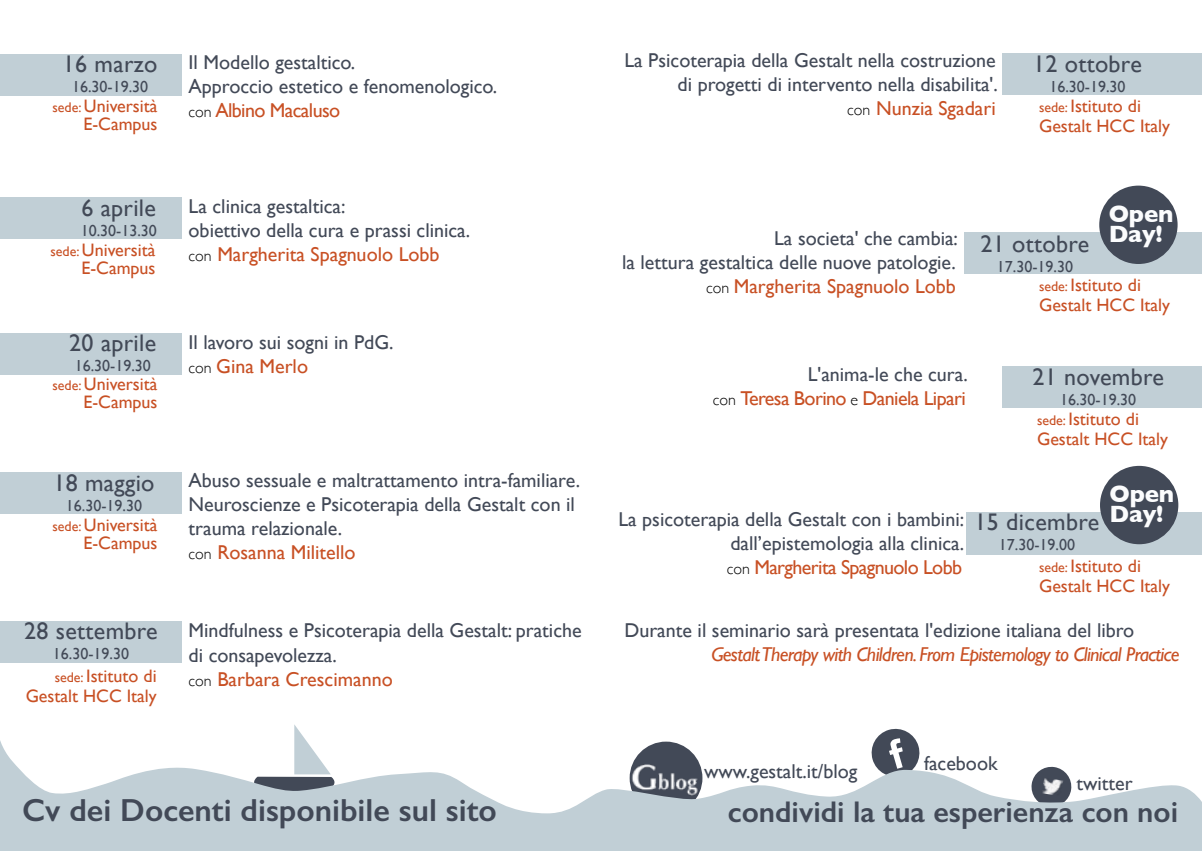
<style>
.page{position:relative;width:1202px;height:851px;background:#fff}
.page>*{position:absolute;margin:0;border:0;box-sizing:border-box;transform-origin:0 0}
.t1{font:600 32px "Gill Sans";color:#424957}
.t2{font:600 30px "Gill Sans";color:#424957}
.t3{font:24px "Gill Sans";letter-spacing:.015em;color:#424957}
.t4{font:700 24px/20px "Gill Sans";letter-spacing:-.01em;color:#fbfcfd}
.t5{font:20px/24px "Gill Sans";color:#424957}
.t6{font:italic 20px "Gill Sans";letter-spacing:-.03em;color:#c85024}
.t7{font:20px/24px "Gill Sans";letter-spacing:-.03em;color:#c85024;text-align:right}
.t8{font:18px/20px "Gill Sans";color:#c85024;text-align:right}
.t9{font:16px "Gill Sans";color:#424957}
.s1{font-size:14px}
.s2{font-weight:300;font-size:16px;color:#010000}
.s3{color:#c85024}
.s4{color:#424957}
</style>
<div class="page">
<div style="left:964px;top:232px;width:238px;height:42px;background:#c1cfd6"></div>
<div style="left:966px;top:512px;width:236px;height:42px;background:#c1cfd6"></div>
<div style="left:1099px;top:185px;width:78px;height:79px;background:#424957;border-radius:50%"></div>
<div style="left:1100px;top:466px;width:78px;height:78px;background:#424957;border-radius:50%"></div>
<svg style="left:0;top:724px;width:1202px;height:126px;fill:#c1cfd6"></svg>
<div style="left:0;top:54px;width:181px;height:41px;background:#c1cfd6"></div>
<div style="left:0;top:197px;width:181px;height:42px;background:#c1cfd6"></div>
<div style="left:0;top:333px;width:181px;height:41px;background:#c1cfd6"></div>
<div style="left:0;top:472px;width:181px;height:42px;background:#c1cfd6"></div>
<div style="left:0;top:621px;width:181px;height:42px;background:#c1cfd6"></div>
<svg style="left:869px;top:726px;width:53px;height:53px"></svg>
<img style="left:1042px;top:777px;width:21px;height:18px">
<img style="left:624px;top:746px;width:86px;height:71px">
<div style="left:1002px;top:53px;width:200px;height:41px;background:#c1cfd6"></div>
<div style="left:1002px;top:366px;width:200px;height:41px;background:#c1cfd6"></div>
<p class="t3" style="left:63px;top:50px;width:96px">16 marzo</p>
<p class="t9" style="left:72px;top:78px;width:78px">16.30-19.30</p>
<p class="t8" style="left:52px;top:96px;width:107px;line-height:18px"><span class="s1">sede:</span> Università<br>E-Campus</p>
<p class="t3" style="left:81px;top:194px;width:76px">6 aprile</p>
<p class="t9" style="left:81px;top:221px;width:78px">10.30-13.30</p>
<p class="t8" style="left:50px;top:240px;width:107px;line-height:18px"><span class="s1">sede:</span> Università<br>E-Campus</p>
<p class="t3" style="left:69px;top:329px;width:88px">20 aprile</p>
<p class="t9" style="left:75px;top:356px;width:78px">16.30-19.30</p>
<p class="t8" style="left:52px;top:374px;width:107px;line-height:18px"><span class="s1">sede:</span> Università<br>E-Campus</p>
<p class="t3" style="left:53px;top:469px;width:103px">18 maggio</p>
<p class="t9" style="left:66px;top:496px;width:78px">16.30-19.30</p>
<p class="t8" style="left:52px;top:515px;width:107px;line-height:18px"><span class="s1">sede:</span> Università<br>E-Campus</p>
<p class="t3" style="left:24px;top:616px;width:135px">28 settembre</p>
<p class="t9" style="left:53px;top:643px;width:78px">16.30-19.30</p>
<p class="t8" style="left:26px;top:666px;width:132px"><span class="s1">sede:</span> Istituto di<br>Gestalt HCC Italy</p>
<p class="t5" style="left:189px;top:50px;width:310px">Il Modello gestaltico.<br>Approccio estetico e fenomenologico. <span class="s2">con</span> <span class="s3">Albino Macaluso</span></p>
<p class="t5" style="left:189px;top:194px;width:283px">La clinica gestaltica:<br>obiettivo della cura e prassi clinica. <span class="s2">con</span> <span class="s3">Margherita Spagnuolo Lobb</span></p>
<p class="t5" style="left:189px;top:330px;width:206px">Il lavoro sui sogni in PdG. <span class="s2">con</span> <span class="s3">Gina Merlo</span></p>
<p class="t5" style="left:189px;top:468px;width:393px">Abuso sessuale e maltrattamento intra-familiare.<br>Neuroscienze e Psicoterapia della Gestalt con il trauma relazionale.<br><span class="s2">con</span> <span class="s3">Rosanna Militello</span></p>
<p class="t5" style="left:189px;top:618px;width:395px">Mindfulness e Psicoterapia della Gestalt: pratiche di consapevolezza.<br><span class="s2">con</span> <span class="s3">Barbara Crescimanno</span></p>
<h1 class="t1" style="left:22px;top:790px;width:476px">Cv dei Docenti disponibile sul sito</h1>
<p class="t5" style="left:624px;top:48px;width:375px;text-align:right">La Psicoterapia della Gestalt nella costruzione di progetti di intervento nella disabilita'.<br><span class="s2">con</span> <span class="s3">Nunzia Sgadari</span></p>
<p class="t3" style="left:1033px;top:50px;width:110px">12 ottobre</p>
<p class="t9" style="left:1049px;top:77px;width:78px">16.30-19.30</p>
<p class="t8" style="left:1039px;top:95px;width:132px;text-align:left"><span class="s1">sede:</span> Istituto di<br>Gestalt HCC Italy</p>
<p class="t5" style="left:622px;top:226px;width:337px;text-align:right">La societa' che cambia:<br>la lettura gestaltica delle nuove patologie. <span class="s2">con</span> <span class="s3">Margherita Spagnuolo Lobb</span></p>
<p class="t3" style="left:980px;top:230px;width:110px">21 ottobre</p>
<p class="t9" style="left:997px;top:257px;width:78px">17.30-19.30</p>
<p class="t4" style="left:1109px;top:203px;width:66px">Open<br>Day!</p>
<p class="t8" style="left:1039px;top:274px;width:132px;text-align:left"><span class="s1">sede:</span> Istituto di<br>Gestalt HCC Italy</p>
<p class="t7" style="left:713px;top:362px;width:256px"><span class="s4">L'anima-le che cura.<br></span><span class="s2">con</span> Teresa Borino <span class="s2">e</span> Daniela Lipari</p>
<p class="t3" style="left:1032px;top:362px;width:133px">21 novembre</p>
<p class="t9" style="left:1060px;top:390px;width:78px">16.30-19.30</p>
<p class="t8" style="left:1037px;top:409px;width:132px;text-align:left"><span class="s1">sede:</span> Istituto di<br>Gestalt HCC Italy</p>
<p class="t5" style="left:727px;top:506px;width:239px;text-align:justify;text-indent:-108px">La psicoterapia della Gestalt con i bambini: dall’epistemologia alla clinica. <span class="s2">con</span> <span class="s3">Margherita Spagnuolo Lobb</span></p>
<p class="t3" style="left:975px;top:508px;width:126px">15 dicembre</p>
<p class="t9" style="left:999px;top:535px;width:78px">17.30-19.00</p>
<p class="t4" style="left:1109px;top:483px;width:66px">Open<br>Day!</p>
<p class="t8" style="left:1039px;top:555px;width:132px;text-align:left"><span class="s1">sede:</span> Istituto di<br>Gestalt HCC Italy</p>
<p class="t5" style="left:624px;top:618px;width:511px">Durante il seminario sarà presentata l'edizione italiana del libro</p>
<p class="t6" style="left:711px;top:642px;width:470px">Gestalt Therapy with Children. From Epistemology to Clinical Practice</p>
<p class="t5" style="left:924px;top:750px;width:75px">facebook</p>
<p class="t5" style="left:704px;top:759px;width:155px">www.gestalt.it/blog</p>
<p class="t5" style="left:1076px;top:771px;width:58px">twitter</p>
<h2 class="t2" style="left:728px;top:793px;width:452px">condividi la tua esperienza con noi</h2>
</div>
